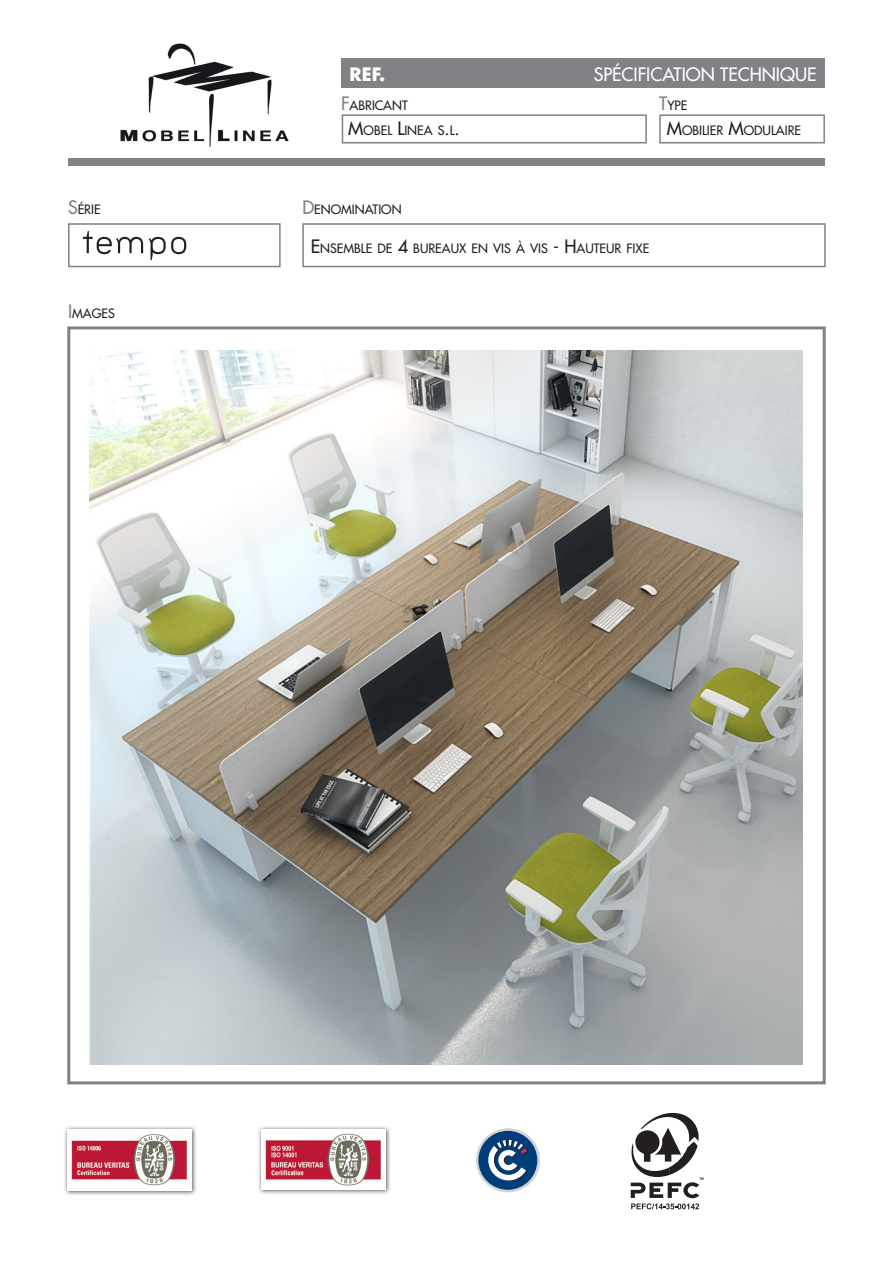
<style>
.page{position:relative;width:893px;height:1263px;background:#fff}
.page>*{position:absolute;margin:0;border:0;box-sizing:border-box;transform-origin:0 0}
.t1{font:500 18px "Futura Std";color:#fff}
.t2{font:700 18px "Futura Std";color:#fff}
.ORSAL_Text_caselles{font:500 12.6px "Futura Std";color:#231f20}
.s1{font-size:18px;color:#808285}
.s2{font-size:18px}
</style>
<div class="page">
<svg style="left:476px;top:1128px;width:64px;height:64px"></svg>
<div style="left:478px;top:1131px;width:59px;height:59px;background:#013c7b;border-radius:50%"></div>
<svg style="left:488px;top:1140px;width:40px;height:41px"></svg>
<div style="left:63px;top:1125px;width:134px;height:71px;background:#231f20;opacity:.75"></div>
<img style="left:67px;top:1129px;width:124px;height:62px">
<div style="left:257px;top:1125px;width:134px;height:70px;background:#231f20;opacity:.75"></div>
<img style="left:261px;top:1129px;width:124px;height:60px">
<svg style="left:631px;top:1113px;width:72px;height:96px"></svg>
<div style="left:67px;top:326px;width:759px;height:758px;border:3px solid #808285"></div>
<div style="left:68px;top:223px;width:213px;height:44px;border:2px solid #808285"></div>
<div style="left:302px;top:223px;width:524px;height:44px;border:2px solid #808285"></div>
<div style="left:68px;top:158px;width:757px;height:8px;background:#808285"></div>
<div style="left:342px;top:114px;width:305px;height:29px;border:2px solid #808285"></div>
<div style="left:659px;top:114px;width:166px;height:29px;border:2px solid #808285"></div>
<img style="left:120px;top:43px;width:169px;height:105px">
<div style="left:341px;top:59px;width:484px;height:29px;background:#808285"></div>
<svg style="left:83px;top:231px;width:103px;height:29px"></svg>
<img style="left:89px;top:351px;width:714px;height:713px">
<h1 class="t2" style="left:350px;top:62px;width:37px">REF.</h1>
<h1 class="t1" style="left:594px;top:63px;width:224px">SPÉCIFICATION TECHNIQUE</h1>
<p class="ORSAL_Text_caselles" style="left:341px;top:97px;width:68px"><span class="s1">F</span>ABRICANT</p>
<p class="ORSAL_Text_caselles" style="left:659px;top:97px;width:30px"><span class="s1">T</span>YPE</p>
<p class="ORSAL_Text_caselles" style="left:348px;top:123px;width:113px"><span class="s2">M</span>OBEL <span class="s2">L</span>INEA S<span class="s2">.</span>L<span class="s2">.</span></p>
<p class="ORSAL_Text_caselles" style="left:667px;top:123px;width:136px"><span class="s2">M</span>OBILIER <span class="s2">M</span>ODULAIRE</p>
<p class="ORSAL_Text_caselles" style="left:68px;top:202px;width:34px"><span class="s1">S</span>ÉRIE</p>
<p class="ORSAL_Text_caselles" style="left:302px;top:202px;width:101px"><span class="s1">D</span>ENOMINATION</p>
<p class="ORSAL_Text_caselles" style="left:68px;top:306px;width:48px"><span class="s1">I</span>MAGES</p>
<p class="ORSAL_Text_caselles" style="left:311px;top:240px;width:340px"><span class="s2">E</span> NSEMBLE DE <span class="s2">4</span> BUREAUX EN VIS À VIS <span class="s2">- H</span>AUTEUR FIXE</p>
</div>
